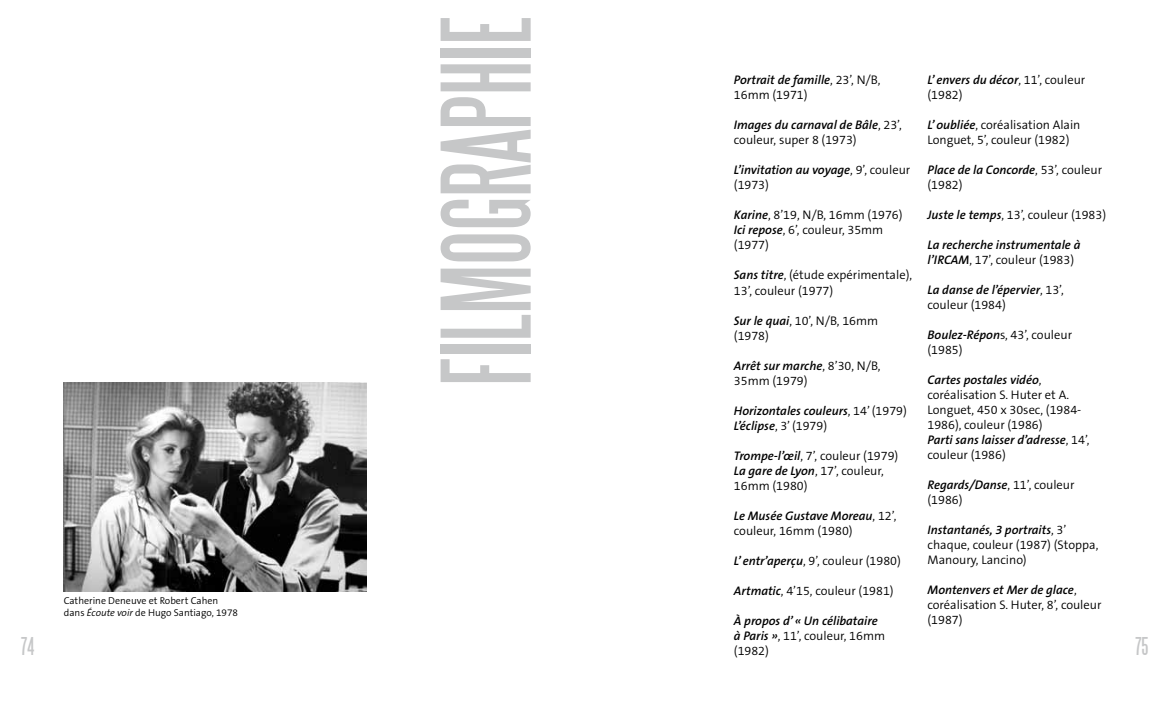
<style>
.page{position:relative;width:1170px;height:709px;background:#fff}
.page>*{position:absolute;margin:0;border:0;box-sizing:border-box;transform-origin:0 0}
.t1{font:112.5px "Steelfish";color:#c6c7c8}
.t2{font:22.5px "Steelfish";color:#c6c7c8}
.t3{font:300 12.5px/15px "The Sans B4";color:#000}
.t4{font:italic 600 12.5px/15px "The Sans B6";color:#000}
.t5{font:300 10px/12px "The Sans B4";color:#000}
.s1{font-family:"The Sans B4";font-weight:300;font-style:normal}
.s2{font-family:"The Sans B6";font-weight:600;font-style:italic}
.s3{font-style:italic}
</style>
<div class="page">
<img style="left:64px;top:383px;width:302px;height:208px">
<h1 class="t1" style="left:427px;top:385px;width:365px;rotate:-90deg">filmographie</h1>
<p class="t4" style="left:927px;top:73px;width:159px">L’ envers du décor<span class="s1">, 11’, couleur</span></p>
<p class="t3" style="left:927px;top:88px;width:37px">(1982)</p>
<p class="t3" style="left:927px;top:118px;width:154px"><span class="s2">L’ oubliée</span>, coréalisation Alain<br>Longuet, 5’, couleur (1982)</p>
<p class="t4" style="left:927px;top:163px;width:176px">Place de la Concorde<span class="s1">, 53’, couleur</span></p>
<p class="t3" style="left:927px;top:178px;width:37px">(1982)</p>
<p class="t3" style="left:927px;top:208px;width:180px"><span class="s2">Juste le temps</span>, 13’, couleur (1983)</p>
<p class="t4" style="left:927px;top:238px;width:154px">La recherche instrumentale à</p>
<p class="t3" style="left:927px;top:253px;width:148px"><span class="s2">l’IRCAM</span>, 17’, couleur (1983)</p>
<p class="t4" style="left:927px;top:283px;width:138px">La danse de l’épervier<span class="s1">, 13’,</span></p>
<p class="t3" style="left:927px;top:298px;width:80px">couleur (1984)</p>
<p class="t3" style="left:927px;top:328px;width:146px"><span class="s2">Boulez-Répon</span>s, 43’, couleur (1985)</p>
<p class="t4" style="left:927px;top:373px;width:115px">Cartes postales vidéo<span class="s1">,</span></p>
<p class="t3" style="left:927px;top:388px;width:155px">coréalisation S. Huter et A.<br>Longuet, 450 x 30sec, (1984-<br>1986), couleur (1986)</p>
<p class="t4" style="left:927px;top:433px;width:163px">Parti sans laisser d’adresse<span class="s1">, 14’,</span></p>
<p class="t3" style="left:927px;top:448px;width:80px">couleur (1986)</p>
<p class="t4" style="left:927px;top:478px;width:148px">Regards/Danse<span class="s1">, 11’, couleur</span></p>
<p class="t3" style="left:927px;top:493px;width:37px">(1986)</p>
<p class="t4" style="left:927px;top:523px;width:140px">Instantanés, 3 portraits<span class="s1">, 3’</span></p>
<p class="t3" style="left:927px;top:538px;width:172px">chaque, couleur (1987) (Stoppa,<br>Manoury, Lancino)</p>
<p class="t4" style="left:927px;top:583px;width:151px">Montenvers et Mer de glace<span class="s1">,</span></p>
<p class="t3" style="left:927px;top:598px;width:175px">coréalisation S. Huter, 8’, couleur (1987)</p>
<p class="t4" style="left:733px;top:73px;width:148px">Portrait de famille<span class="s1">, 23’, N/B,</span></p>
<p class="t3" style="left:733px;top:88px;width:75px">16mm (1971)</p>
<p class="t4" style="left:733px;top:118px;width:169px">Images du carnaval de Bâle<span class="s1">, 23’,</span></p>
<p class="t3" style="left:733px;top:133px;width:124px">couleur, super 8 (1973)</p>
<p class="t4" style="left:733px;top:163px;width:178px">L’invitation au voyage<span class="s1">, 9’, couleur</span></p>
<p class="t3" style="left:733px;top:178px;width:37px">(1973)</p>
<p class="t3" style="left:733px;top:208px;width:170px"><span class="s2">Karine</span>, 8’19, N/B, 16mm (1976)<br><span class="s2">Ici repose</span>, 6’, couleur, 35mm (1977)</p>
<p class="t3" style="left:733px;top:268px;width:180px"><span class="s2">Sans titre</span>, (étude expérimentale),<br>13’, couleur (1977)</p>
<p class="t3" style="left:733px;top:313px;width:146px"><span class="s2">Sur le quai</span>, 10’, N/B, 16mm (1978)</p>
<p class="t4" style="left:733px;top:358px;width:148px">Arrêt sur marche<span class="s1">, 8’30, N/B,</span></p>
<p class="t3" style="left:733px;top:373px;width:75px">35mm (1979)</p>
<p class="t4" style="left:733px;top:403px;width:174px">Horizontales couleurs<span class="s1">, 14’ (1979)<br></span>L’éclipse<span class="s1">, 3’ (1979)</span></p>
<p class="t3" style="left:733px;top:448px;width:166px"><span class="s2">Trompe-l’œil</span>, 7’, couleur (1979)<br><span class="s2">La gare de Lyon</span>, 17’, couleur,<br>16mm (1980)</p>
<p class="t4" style="left:733px;top:508px;width:164px">Le Musée Gustave Moreau<span class="s1">, 12’,</span></p>
<p class="t3" style="left:733px;top:523px;width:120px">couleur, 16mm (1980)</p>
<p class="t3" style="left:733px;top:553px;width:168px"><span class="s2">L’ entr’aperçu</span>, 9’, couleur (1980)</p>
<p class="t3" style="left:733px;top:583px;width:161px"><span class="s2">Artmatic</span>, 4’15, couleur (1981)</p>
<p class="t4" style="left:733px;top:613px;width:145px">À propos d’ « Un célibataire</p>
<p class="t3" style="left:733px;top:628px;width:153px"><span class="s2">à Paris »</span>, 11’, couleur, 16mm (1982)</p>
<p class="t5" style="left:64px;top:595px;width:176px">Catherine Deneuve et Robert Cahen dans <span class="s3">Écoute voir</span> de Hugo Santiago, 1978</p>
<h2 class="t2" style="left:21px;top:634px;width:15px">74</h2>
<h2 class="t2" style="left:1135px;top:634px;width:15px">75</h2>
</div>
